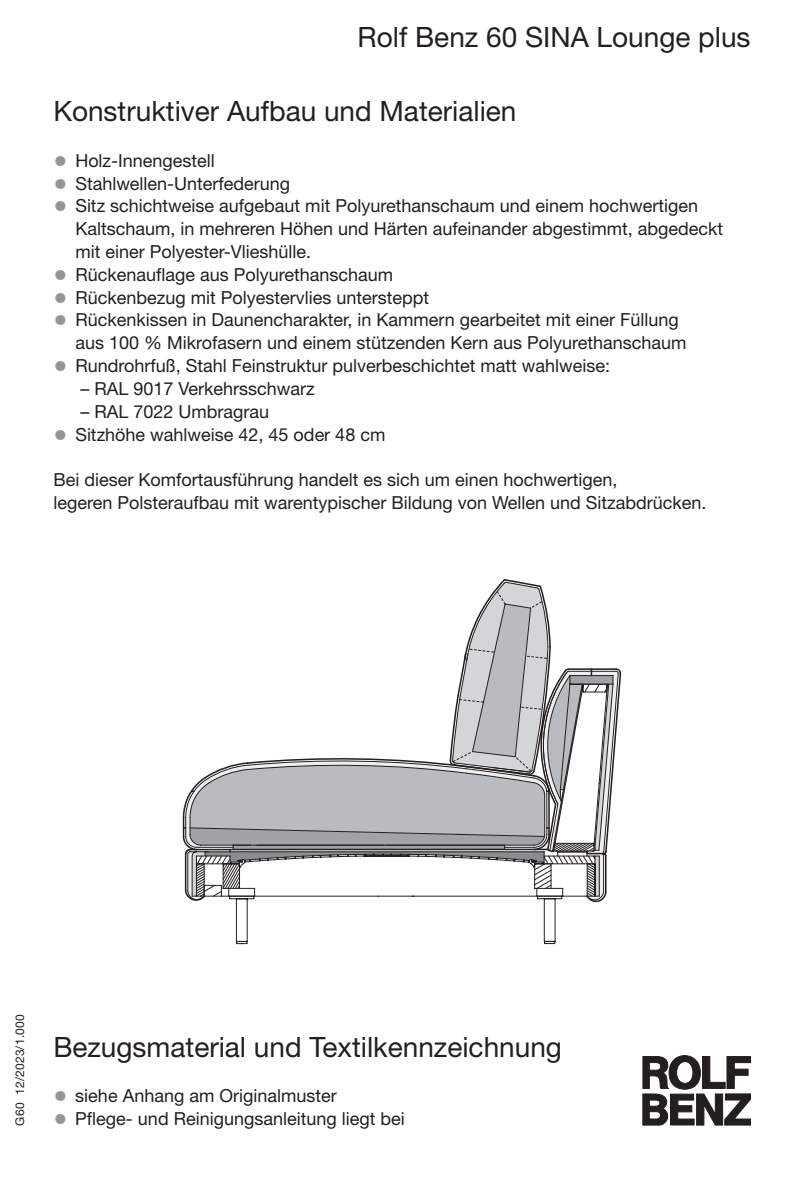
<style>
.page{position:relative;width:804px;height:1179px;background:#fff}
.page>*{position:absolute;margin:0;border:0;box-sizing:border-box;transform-origin:0 0}
.t1{font:28px "Helvetica Neue";color:#231f20}
.t2{font:18px/22.8px "Helvetica Neue";color:#231f20}
.t3{font:12px "Helvetica Neue";letter-spacing:.02em;color:#231f20}
.s1{font-size:28px;color:#939598}
</style>
<div class="page">
<svg style="left:643px;top:1055px;width:108px;height:70px"></svg>
<svg style="left:183px;top:579px;width:438px;height:323px"></svg>
<h1 class="t1" style="left:358px;top:20px;width:395px">Rolf Benz 60 SINA Lounge plus</h1>
<h1 class="t1" style="left:53px;top:94px;width:465px">Konstruktiver Aufbau und Materialien</h1>
<p class="t2" style="left:53px;top:149px;width:163px"><span class="s1">•</span> Holz-Innengestell</p>
<p class="t2" style="left:53px;top:171px;width:238px"><span class="s1">•</span> Stahlwellen-Unterfederung</p>
<p class="t2" style="left:75px;top:194px;width:649px;text-indent:-22px"><span class="s1">•</span> Sitz schichtweise aufgebaut mit Polyurethanschaum und einem hochwertigen<br>Kaltschaum, in mehreren Höhen und Härten aufeinander abgestimmt, abgedeckt mit einer Polyester-Vlieshülle.</p>
<p class="t2" style="left:53px;top:263px;width:341px"><span class="s1">•</span> Rückenauflage aus Polyurethanschaum</p>
<p class="t2" style="left:53px;top:285px;width:377px"><span class="s1">•</span> Rückenbezug mit Polyestervlies untersteppt</p>
<p class="t2" style="left:75px;top:308px;width:613px;text-indent:-22px"><span class="s1">•</span> Rückenkissen in Daunencharakter, in Kammern gearbeitet mit einer Füllung aus 100 % Mikrofasern und einem stützenden Kern aus Polyurethanschaum</p>
<p class="t2" style="left:53px;top:354px;width:558px"><span class="s1">•</span> Rundrohrfuß, Stahl Feinstruktur pulverbeschichtet matt wahlweise:</p>
<p class="t2" style="left:80px;top:377px;width:236px">– RAL 9017 Verkehrsschwarz</p>
<p class="t2" style="left:80px;top:399px;width:190px">– RAL 7022 Umbragrau</p>
<p class="t2" style="left:53px;top:422px;width:334px"><span class="s1">•</span> Sitzhöhe wahlweise 42, 45 oder 48 cm</p>
<p class="t2" style="left:53px;top:468px;width:655px">Bei dieser Komfortausführung handelt es sich um einen hochwertigen,<br>legeren Polsteraufbau mit warentypischer Bildung von Wellen und Sitzabdrücken.</p>
<p class="t3" style="left:13px;top:1125px;width:113px;rotate:-90deg">G60 12/2023/1.000</p>
<h1 class="t1" style="left:53px;top:1029px;width:510px">Bezugsmaterial und Textilkennzeichnung</h1>
<p class="t2" style="left:53px;top:1083px;width:285px"><span class="s1">•</span> siehe Anhang am Originalmuster</p>
<p class="t2" style="left:53px;top:1106px;width:353px"><span class="s1">•</span> Pflege- und Reinigungsanleitung liegt bei</p>
</div>
